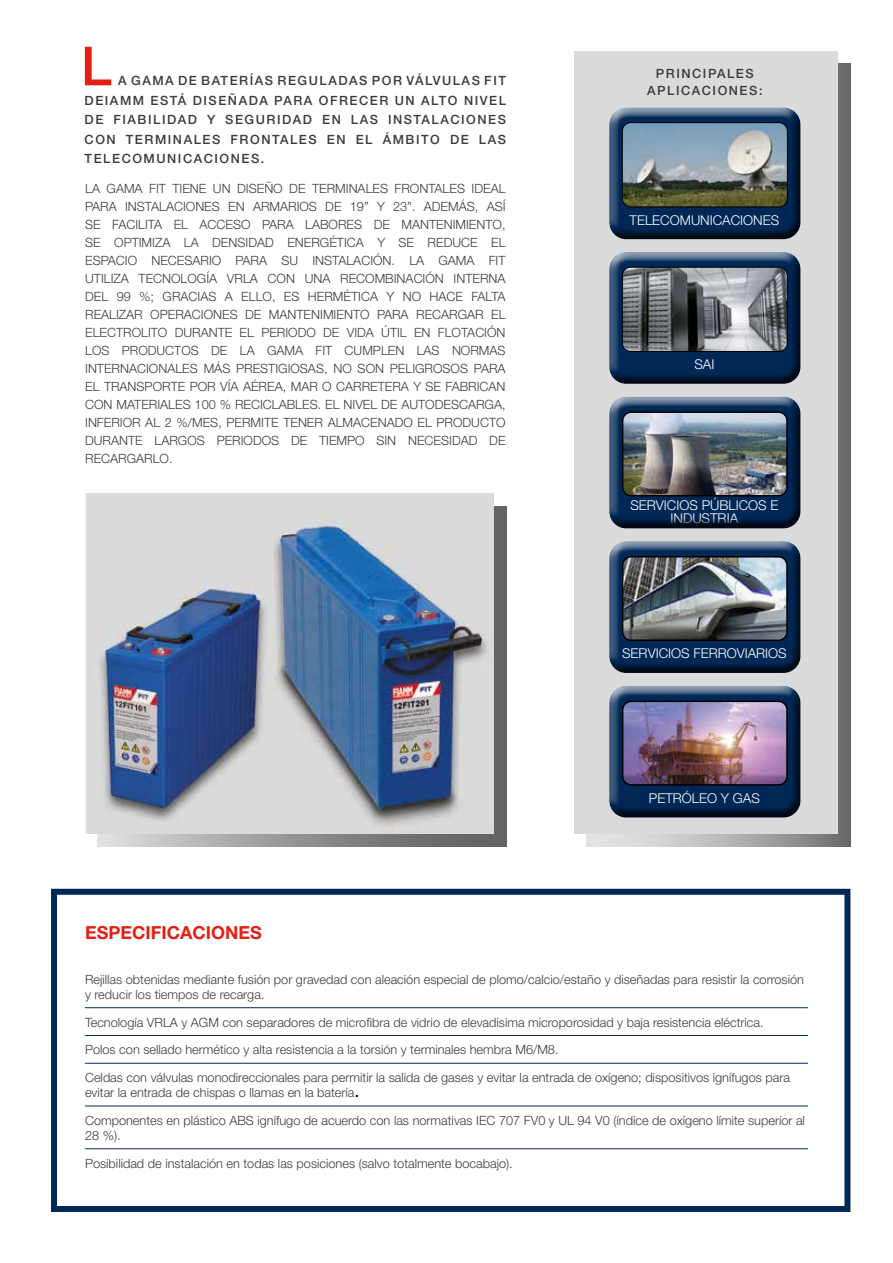
<style>
.page{position:relative;width:893px;height:1263px;background:#fff}
.page>*{position:absolute;margin:0;border:0;box-sizing:border-box;transform-origin:0 0}
.t1{font:500 54px "Helvetica Neue LT Std";color:#e41f13}
.t2{font:700 18px "Helvetica Neue LT Std";color:#e41f13}
.t3{font:300 13.5px/13.5px "Helvetica Neue LT Std";color:#fff;text-align:center}
.t4{font:300 12.75px/18px "Helvetica Neue LT Std";color:#3c3c3b}
.t5{font:500 12.75px/19.5px "Helvetica Neue LT Std";letter-spacing:.12em;color:#3c3c3b;text-align:justify}
.s1{font-weight:400;font-size:18px;color:#000}
</style>
<div class="page">
<div style="left:51px;top:889px;width:799px;height:323px;border:6px solid #002856"></div>
<svg style="left:98px;top:506px;width:408px;height:340px;background:#868686"></svg>
<div style="left:587px;top:64px;width:263px;height:782px;background:linear-gradient(to right,#f3f3f3,#757574)"></div>
<div style="left:574px;top:51px;width:264px;height:782px;background:#dadada"></div>
<img style="left:85px;top:493px;width:408px;height:340px">
<hr style="left:85px;top:1007px;width:723px;height:1px;background:#002856">
<hr style="left:85px;top:1035px;width:723px;height:1px;background:#002856">
<hr style="left:85px;top:1063px;width:723px;height:1px;background:#002856">
<hr style="left:85px;top:1105px;width:723px;height:1px;background:#002856">
<hr style="left:85px;top:1148px;width:723px;height:1px;background:#002856">
<div style="left:604px;top:99px;width:198px;height:135px;background:#fff;opacity:.75"></div>
<div style="left:604px;top:111px;width:198px;height:129px;background:#000;opacity:.75"></div>
<div style="left:604px;top:244px;width:198px;height:134px;background:#fff;opacity:.75"></div>
<div style="left:604px;top:255px;width:198px;height:130px;background:#000;opacity:.75"></div>
<img style="left:622px;top:123px;width:165px;height:84px">
<div style="left:622px;top:122px;width:166px;height:85px;border:1px solid #000;border-radius:9px"></div>
<img style="left:622px;top:267px;width:165px;height:84px">
<div style="left:622px;top:267px;width:166px;height:85px;border:1px solid #000;border-radius:9px"></div>
<div style="left:604px;top:388px;width:198px;height:135px;background:#fff;opacity:.75"></div>
<div style="left:604px;top:400px;width:198px;height:129px;background:#000;opacity:.75"></div>
<div style="left:604px;top:533px;width:199px;height:134px;background:#fff;opacity:.75"></div>
<div style="left:604px;top:545px;width:199px;height:129px;background:#000;opacity:.75"></div>
<div style="left:604px;top:677px;width:198px;height:135px;background:#fff;opacity:.75"></div>
<div style="left:604px;top:689px;width:198px;height:129px;background:#000;opacity:.75"></div>
<img style="left:623px;top:412px;width:164px;height:84px">
<div style="left:622px;top:411px;width:166px;height:85px;border:2px solid #000;border-radius:9px"></div>
<img style="left:623px;top:557px;width:164px;height:83px">
<div style="left:622px;top:556px;width:166px;height:85px;border:2px solid #000;border-radius:9px"></div>
<img style="left:623px;top:701px;width:164px;height:84px">
<div style="left:622px;top:701px;width:166px;height:85px;border:2px solid #000;border-radius:9px"></div>
<h1 class="t1" style="left:81px;top:34px;width:32px">L</h1>
<p class="t5" style="left:85px;top:71px;width:423px;text-indent:34px">A GAMA DE BATERÍAS REGULADAS POR VÁLVULAS FIT DEIAMM ESTÁ DISEÑADA PARA OFRECER UN ALTO NIVEL DE FIABILIDAD Y SEGURIDAD EN LAS INSTALACIONES CON TERMINALES FRONTALES EN EL ÁMBITO DE LAS TELECOMUNICACIONES.</p>
<p class="t4" style="left:85px;top:179px;width:422px;text-align:justify">LA GAMA FIT TIENE UN DISEÑO DE TERMINALES FRONTALES IDEAL PARA INSTALACIONES EN ARMARIOS DE 19” Y 23”. ADEMÁS, ASÍ SE FACILITA EL ACCESO PARA LABORES DE MANTENIMIENTO, SE OPTIMIZA LA DENSIDAD ENERGÉTICA Y SE REDUCE EL ESPACIO NECESARIO PARA SU INSTALACIÓN. LA GAMA FIT UTILIZA TECNOLOGÍA VRLA CON UNA RECOMBINACIÓN INTERNA DEL 99 %; GRACIAS A ELLO, ES HERMÉTICA Y NO HACE FALTA REALIZAR OPERACIONES DE MANTENIMIENTO PARA RECARGAR EL ELECTROLITO DURANTE EL PERIODO DE VIDA ÚTIL EN FLOTACIÓN LOS PRODUCTOS DE LA GAMA FIT CUMPLEN LAS NORMAS INTERNACIONALES MÁS PRESTIGIOSAS, NO SON PELIGROSOS PARA EL TRANSPORTE POR VÍA AÉREA, MAR O CARRETERA Y SE FABRICAN CON MATERIALES 100 % RECICLABLES. EL NIVEL DE AUTODESCARGA, INFERIOR AL 2 %/MES, PERMITE TENER ALMACENADO EL PRODUCTO DURANTE LARGOS PERIODOS DE TIEMPO SIN NECESIDAD DE RECARGARLO.</p>
<p class="t5" style="left:647px;top:65px;width:117px;line-height:16.5px;text-align:center">PRINCIPALES<br>APLICACIONES:</p>
<p class="t3" style="left:629px;top:213px;width:151px">TELECOMUNICACIONES</p>
<p class="t3" style="left:694px;top:357px;width:22px">SAI</p>
<p class="t3" style="left:630px;top:498px;width:150px">SERVICIOS PÚBLICOS E<br>INDUSTRIA</p>
<p class="t3" style="left:622px;top:647px;width:166px">SERVICIOS FERROVIARIOS</p>
<p class="t3" style="left:649px;top:791px;width:113px">PETRÓLEO Y GAS</p>
<h2 class="t2" style="left:85px;top:921px;width:178px">ESPECIFICACIONES</h2>
<p class="t4" style="left:85px;top:971px;width:720px;line-height:15px">Rejillas obtenidas mediante fusión por gravedad con aleación especial de plomo/calcio/estaño y diseñadas para resistir la corrosión y reducir los tiempos de recarga.</p>
<p class="t4" style="left:85px;top:1008px;width:706px;line-height:27.8px">Tecnología VRLA y AGM con separadores de microfibra de vidrio de elevadísima microporosidad y baja resistencia eléctrica.<br>Polos con sellado hermético y alta resistencia a la torsión y terminales hembra M6/M8.<br>Celdas con válvulas monodireccionales para permitir la salida de gases y evitar la entrada de oxígeno; dispositivos ignífugos para</p>
<p class="t4" style="left:85px;top:1078px;width:721px;line-height:27.8px">evitar la entrada de chispas o llamas en la batería<span class="s1">.<br></span>Componentes en plástico ABS ignífugo de acuerdo con las normativas IEC 707 FV0 y UL 94 V0 (índice de oxígeno límite superior al</p>
<p class="t4" style="left:85px;top:1121px;width:429px;line-height:27.8px">28 %).<br>Posibilidad de instalación en todas las posiciones (salvo totalmente bocabajo).</p>
</div>
